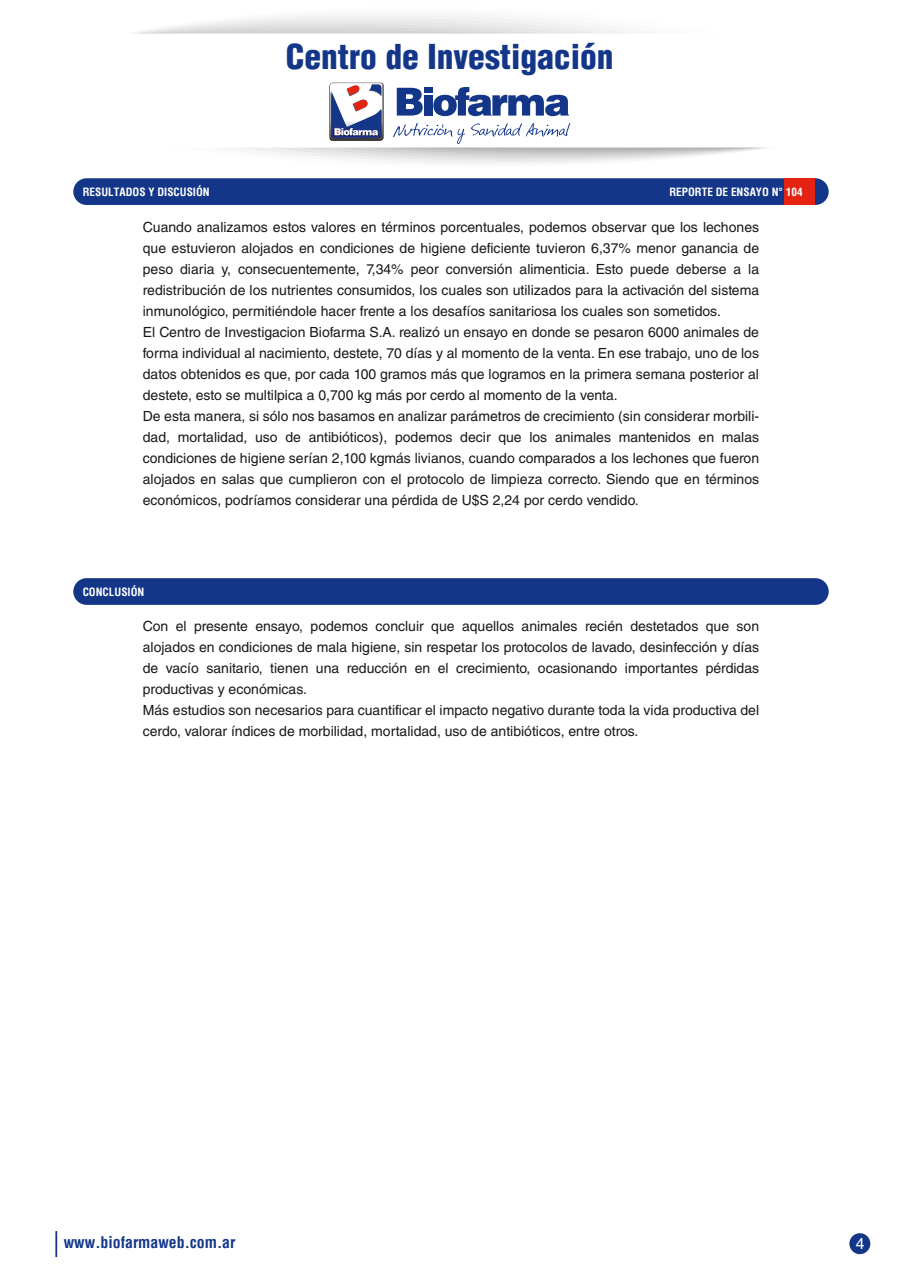
<style>
.page{position:relative;width:902px;height:1269px;background:#fff}
.page>*{position:absolute;margin:0;border:0;box-sizing:border-box;transform-origin:0 0}
.t1{font:900 condensed 33.43px "Helvetica LT Std";color:#133689}
.t2{font:700 condensed 15.75px "Helvetica";color:#133689}
.t3{font:15.75px "Helvetica LT Std";color:#fff}
.t4{font:14px/21px "Helvetica LT Std";color:#1a171b}
.t5{font:700 condensed 11.2px "Helvetica";color:#fff}
</style>
<div class="page">
<svg style="left:135px;top:15px;width:492px;height:19px"></svg>
<svg style="left:242px;top:83px;width:524px;height:80px"></svg>
<div style="left:849px;top:1233px;width:21px;height:21px;background:#133689;border-radius:50%"></div>
<hr style="left:55px;top:1231px;width:2px;height:26px;background:#133689">
<div style="left:73px;top:178px;width:755px;height:27px;background:#133689;border-radius:13px"></div>
<div style="left:783px;top:178px;width:31px;height:27px;background:#e42313"></div>
<div style="left:73px;top:578px;width:755px;height:27px;background:#133689;border-radius:13px"></div>
<h1 class="t1" style="left:286px;top:35px;width:329px">Centro de Investigación</h1>
<p class="t5" style="left:83px;top:185px;width:128px">RESULTADOS Y DISCUSIÓN</p>
<p class="t5" style="left:669px;top:185px;width:135px">REPORTE DE ENSAYO N° 104</p>
<p class="t4" style="left:143px;top:217px;width:617px">Cuando analizamos estos valores en términos porcentuales, podemos observar que los lechones que estuvieron alojados en condiciones de higiene deficiente tuvieron 6,37% menor ganancia de peso diaria y, consecuentemente, 7,34% peor conversión alimenticia. Esto puede deberse a la redistribución de los nutrientes consumidos, los cuales son utilizados para la activación del sistema inmunológico, permitiéndole hacer frente a los desafíos sanitariosa los cuales son sometidos.<br>El Centro de Investigacion Biofarma S.A. realizó un ensayo en donde se pesaron 6000 animales de forma individual al nacimiento, destete, 70 días y al momento de la venta. En ese trabajo, uno de los datos obtenidos es que, por cada 100 gramos más que logramos en la primera semana posterior al destete, esto se multilpica a 0,700 kg más por cerdo al momento de la venta.<br>De esta manera, si sólo nos basamos en analizar parámetros de crecimiento (sin considerar morbili&shy;dad, mortalidad, uso de antibióticos), podemos decir que los animales mantenidos en malas condiciones de higiene serían 2,100 kgmás livianos, cuando comparados a los lechones que fueron alojados en salas que cumplieron con el protocolo de limpieza correcto. Siendo que en términos económicos, podríamos considerar una pérdida de U$S 2,24 por cerdo vendido.</p>
<p class="t5" style="left:83px;top:584px;width:63px">CONCLUSIÓN</p>
<p class="t4" style="left:143px;top:616px;width:617px">Con el presente ensayo, podemos concluir que aquellos animales recién destetados que son alojados en condiciones de mala higiene, sin respetar los protocolos de lavado, desinfección y días de vacío sanitario, tienen una reducción en el crecimiento, ocasionando importantes pérdidas productivas y económicas.<br>Más estudios son necesarios para cuantificar el impacto negativo durante toda la vida productiva del cerdo, valorar índices de morbilidad, mortalidad, uso de antibióticos, entre otros.</p>
<p class="t2" style="left:64px;top:1232px;width:173px">www.biofarmaweb.com.ar</p>
<p class="t3" style="left:855px;top:1234px;width:10px">4</p>
</div>
